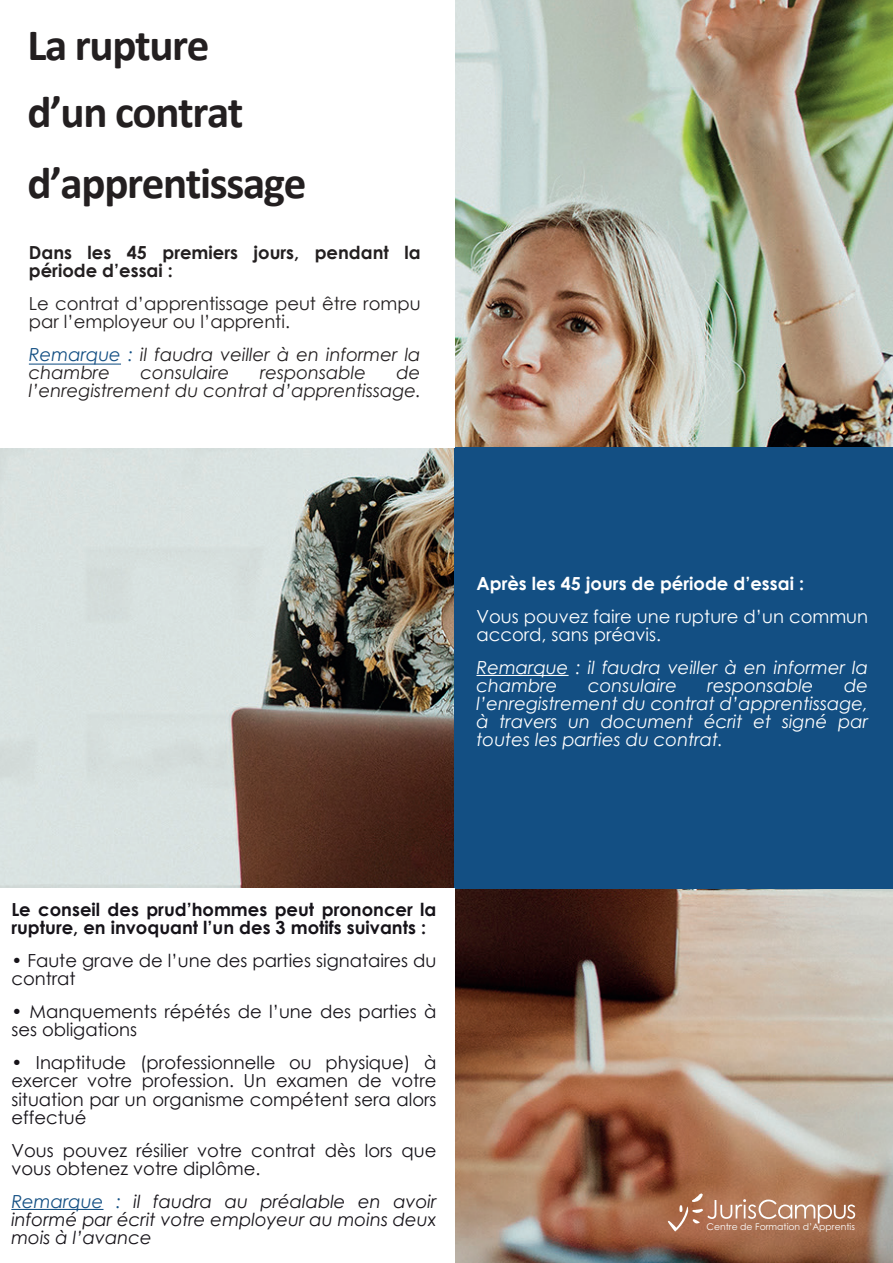
<style>
.page{position:relative;width:893px;height:1263px;background:#fff}
.page>*{position:absolute;margin:0;border:0;box-sizing:border-box;transform-origin:0 0}
.t1{font:700 45px/69.2px "Calibri";letter-spacing:-.03em;color:#231f20}
.t2{font:18px/18px "Century Gothic";color:#161319}
.t3{font:italic 18px/18px "Century Gothic";color:#fff}
.t4{font:italic 18px/18px "Century Gothic";color:#231f20}
.t5{font:italic 18px/18px "Century Gothic";color:#161319;text-align:justify}
.t6{font:700 18px/18px "Century Gothic";color:#161319}
.t7{font:18px/18px "Century Gothic";color:#231f20}
.t8{font:18px/18px "Century Gothic";color:#fff}
.t9{font:700 18px/18px "Century Gothic";color:#231f20}
.t10{font:700 18px "Century Gothic";color:#fff}
.t11{font:9.3px "Century Gothic";color:#fff}
.s1{color:#134f83}
</style>
<div class="page">
<img style="left:0;top:0;width:893px;height:1263px">
<div style="left:454px;top:447px;width:439px;height:442px;background:#134f83"></div>
<div style="left:0;top:889px;width:454px;height:374px;background:#fff"></div>
<div style="left:0;top:0;width:454px;height:447px;background:#fff"></div>
<hr style="left:29px;top:364px;width:92px;height:1px;background:#134f83">
<hr style="left:11px;top:1209px;width:93px;height:1px;background:#134f83">
<hr style="left:476px;top:675px;width:93px;height:1px;background:#fff">
<svg style="left:668px;top:1193px;width:187px;height:38px"></svg>
<h1 class="t1" style="left:28px;top:10px;width:280px">La rupture<br>d’un contrat d’apprentissage</h1>
<p class="t9" style="left:29px;top:243px;width:393px">Dans les 45 premiers jours, pendant la période d’essai :</p>
<p class="t7" style="left:29px;top:294px;width:393px">Le contrat d’apprentissage peut être rompu par l’employeur ou l’apprenti.</p>
<p class="t4" style="left:29px;top:346px;width:393px"><span class="s1">Remarque :</span> il faudra veiller à en informer la chambre</p>
<p class="t4" style="left:141px;top:364px;width:90px">consulaire</p>
<p class="t4" style="left:260px;top:364px;width:108px">responsable</p>
<p class="t4" style="left:29px;top:364px;width:394px;text-align:right">de<br>l’enregistrement du contrat d’apprentissage.</p>
<p class="t10" style="left:476px;top:569px;width:329px">Après les 45 jours de période d’essai :</p>
<p class="t8" style="left:476px;top:607px;width:393px">Vous pouvez faire une rupture d’un commun accord, sans préavis.</p>
<p class="t3" style="left:476px;top:658px;width:393px">Remarque : il faudra veiller à en informer la chambre</p>
<p class="t3" style="left:588px;top:676px;width:90px">consulaire</p>
<p class="t3" style="left:708px;top:676px;width:108px">responsable</p>
<p class="t3" style="left:476px;top:676px;width:393px;text-align:justify;text-indent:368px">de l’enregistrement du contrat d’apprentissage, à travers un document écrit et signé par toutes les parties du contrat.</p>
<p class="t6" style="left:11px;top:900px;width:427px">Le conseil des prud’hommes peut prononcer la rupture, en invoquant l’un des 3 motifs suivants :</p>
<p class="t2" style="left:11px;top:951px;width:427px">• Faute grave de l’une des parties signataires du contrat</p>
<p class="t2" style="left:11px;top:1002px;width:427px">• Manquements répétés de l’une des parties à ses obligations</p>
<p class="t2" style="left:11px;top:1054px;width:427px;text-align:justify">• Inaptitude (professionnelle ou physique) à exercer votre profession. Un examen de votre situation par un organisme compétent sera alors effectué</p>
<p class="t2" style="left:11px;top:1141px;width:427px">Vous pouvez résilier votre contrat dès lors que vous obtenez votre diplôme.</p>
<p class="t5" style="left:11px;top:1192px;width:427px"><span class="s1">Remarque :</span> il faudra au préalable en avoir informé par écrit votre employeur au moins deux mois à l’avance</p>
<p class="t11" style="left:707px;top:1220px;width:150px">Centre de Formation d’Apprentis</p>
</div>
